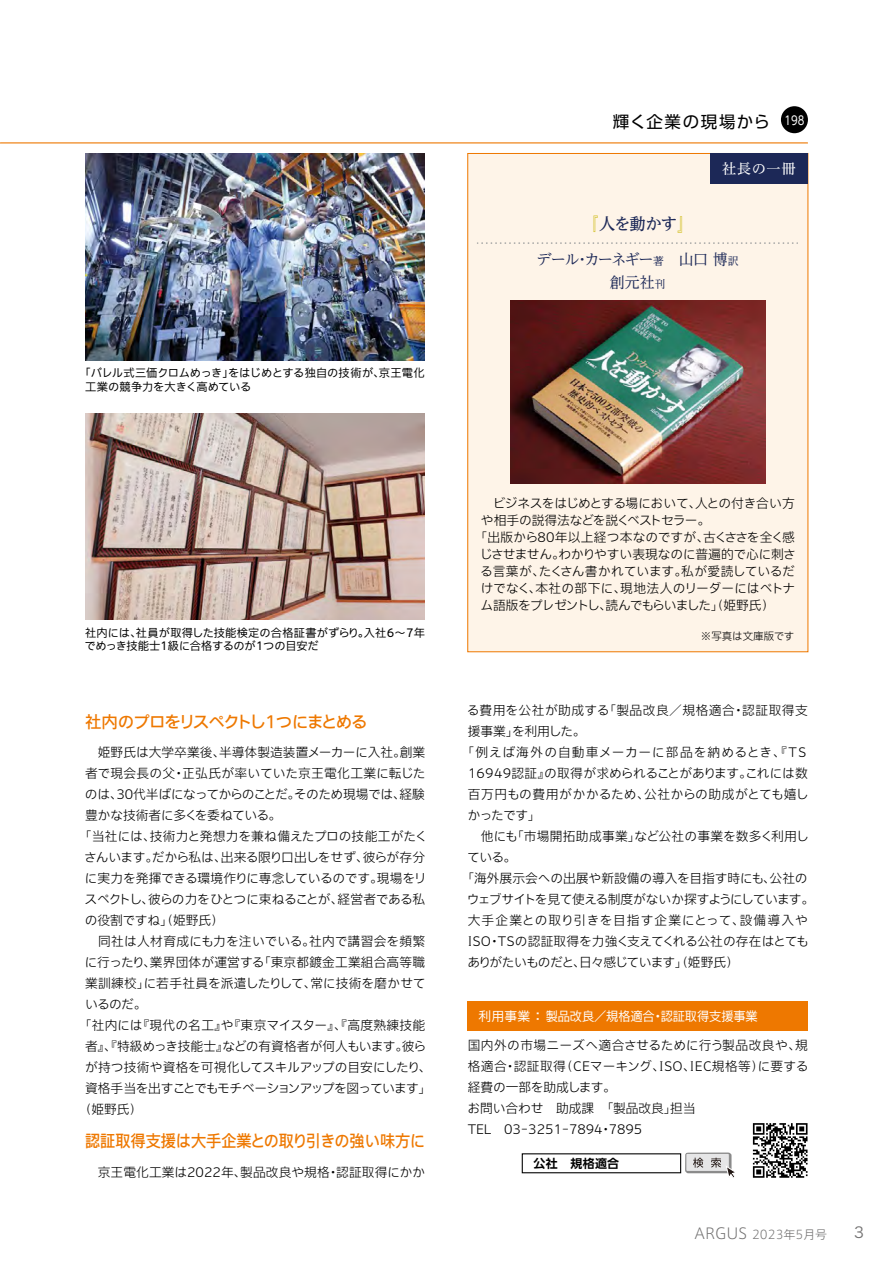
<style>
.page{position:relative;width:893px;height:1263px;background:#fff}
.page>*{position:absolute;margin:0;border:0;box-sizing:border-box;transform-origin:0 0}
.t1{font:500 16.5px "Iwa UCDA Goth Std";letter-spacing:-.005em;color:#ee7800;scale:.92 1}
.t2{font:500 16.5px "Iwa UCDA Goth Std";letter-spacing:-.075em;color:#ee7800}
.t3{font:16.5px "UD Shin Go Pro";letter-spacing:.09em;color:#000}
.t4{font:500 16.5px "UD Reimin Pro";letter-spacing:-.065em;color:#1c2857}
.t5{font:15px "UD Reimin Pro";letter-spacing:-.075em;color:#1c2857}
.t6{font:15px "Hira Kaku Pro W3";color:#727171}
.t7{font:14.25px "Hiragino UD Serif Std W4";letter-spacing:.045em;color:#fff}
.t8{font:300 12.75px/21px "Iwa UCDA Goth Std";letter-spacing:-.005em;color:#000}
.t9{font:300 12.75px "Iwa UCDA Goth Std";letter-spacing:.015em;color:#000}
.t10{font:300 12.75px "Iwa UCDA Goth Std";letter-spacing:.02em;color:#000}
.t11{font:300 12.75px "Iwa UCDA Goth Std";letter-spacing:-.04em;color:#000}
.t12{font:300 12.75px "Iwa UCDA Goth Std";letter-spacing:-.06em;color:#000}
.t13{font:300 12.75px "Iwa UCDA Goth Std";letter-spacing:-.05em;color:#000}
.t14{font:300 12.75px "Iwa UCDA Goth Std";letter-spacing:-.045em;color:#000}
.t15{font:300 12.75px "Iwa UCDA Goth Std";letter-spacing:-.035em;color:#000}
.t16{font:300 12.75px "Iwa UCDA Goth Std";letter-spacing:.035em;color:#000}
.t17{font:300 12.75px "Iwa UCDA Goth Std";letter-spacing:.075em;color:#000}
.t18{font:300 12.75px "Iwa UCDA Goth Std";letter-spacing:.08em;color:#000}
.t19{font:300 12.75px "Iwa UCDA Goth Std";letter-spacing:-.07em;color:#000}
.t20{font:100 12.75px "Iwa UCDA Goth Std";letter-spacing:-.01em;color:#fff}
.t21{font:12px "Axis Basic Std N L";color:#727171}
.t22{font:700 12px "UD Shin Go Pro De";letter-spacing:.025em;color:#000}
.t23{font:100 11.25px/13.5px "Iwa UCDA Goth Std";letter-spacing:-.005em;color:#000}
.t24{font:300 10.5px "Iwa UCDA Goth Std";letter-spacing:-.01em;color:#000}
.s1{font-size:18px;color:#cab600}
.s2{font-size:10.8px}
.s3{font-size:15px}
</style>
<div class="page">
<hr style="left:0;top:143px;width:808px;height:1px;background:#ee7800">
<div style="left:468px;top:1001px;width:340px;height:29px;background:#ee7800"></div>
<div style="left:468px;top:153px;width:340px;height:499px;background:#fef4e8"></div>
<div style="left:710px;top:153px;width:98px;height:30px;background:#1c2857"></div>
<svg style="left:477px;top:242px;width:321px;height:2px"></svg>
<img style="left:85px;top:153px;width:340px;height:207px">
<img style="left:85px;top:413px;width:340px;height:207px">
<img style="left:510px;top:300px;width:255px;height:183px">
<div style="left:781px;top:106px;width:27px;height:27px;background:#000;border-radius:50%"></div>
<div style="left:685px;top:1152px;width:46px;height:21px;border:2px solid #8a8a8a;border-radius:2px"></div>
<div style="left:686px;top:1153px;width:43px;height:18px;background:#e6e6e7"></div>
<div style="left:685px;top:1153px;width:45px;height:19px;border:1px solid #8a8a8a"></div>
<svg style="left:693px;top:1158px;width:10px;height:10px"></svg>
<svg style="left:711px;top:1158px;width:24px;height:20px"></svg>
<div style="left:522px;top:1153px;width:159px;height:20px;border:1px solid #000"></div>
<svg style="left:753px;top:1123px;width:54px;height:55px"></svg>
<p class="t23" style="left:85px;top:365px;width:341px;text-indent:-6px">「バレル式三価クロムめっき」をはじめとする独自の技術が、京王電化工業の競争力を大きく高めている</p>
<p class="t23" style="left:85px;top:625px;width:342px">社内には、社員が取得した技能検定の合格証書がずらり。入社6～7年でめっき技能士1級に合格するのが1つの目安だ</p>
<p class="t2" style="left:85px;top:709px;width:284px">社内のプロをリスペクトし1つにまとめる</p>
<p class="t8" style="left:85px;top:741px;width:342px">　姫野氏は大学卒業後、半導体製造装置メーカーに入社。創業</p>
<p class="t10" style="left:85px;top:764px;width:342px">者で現会長の父・正弘氏が率いていた京王電化工業に転じた</p>
<p class="t11" style="left:85px;top:785px;width:342px">のは、30代半ばになってからのことだ。そのため現場では、経験</p>
<p class="t8" style="left:85px;top:804px;width:198px">豊かな技術者に多くを委ねている。</p>
<p class="t8" style="left:79px;top:825px;width:350px">「当社には、技術力と発想力を兼ね備えたプロの技能工がたく</p>
<p class="t14" style="left:84px;top:848px;width:342px">さんいます。だから私は、出来る限り口出しをせず、彼らが存分</p>
<p class="t8" style="left:85px;top:867px;width:343px">に実力を発揮できる環境作りに専念しているのです。現場をリ</p>
<p class="t15" style="left:85px;top:890px;width:342px">スペクトし、彼らの力をひとつに束ねることが、経営者である私</p>
<p class="t8" style="left:85px;top:909px;width:140px">の役割ですね」（姫野氏）</p>
<p class="t10" style="left:85px;top:932px;width:342px">　同社は人材育成にも力を注いでいる。社内で講習会を頻繁</p>
<p class="t8" style="left:85px;top:951px;width:342px">に行ったり、業界団体が運営する「東京都鍍金工業組合高等職</p>
<p class="t8" style="left:85px;top:972px;width:342px">業訓練校」に若手社員を派遣したりして、常に技術を磨かせて</p>
<p class="t8" style="left:85px;top:993px;width:63px">いるのだ。</p>
<p class="t9" style="left:79px;top:1016px;width:348px">「社内には『現代の名工』や『東京マイスター』、『高度熟練技能</p>
<p class="t8" style="left:85px;top:1035px;width:343px">者』、『特級めっき技能士』などの有資格者が何人もいます。彼ら</p>
<p class="t8" style="left:85px;top:1056px;width:348px">が持つ技術や資格を可視化してスキルアップの目安にしたり、</p>
<p class="t12" style="left:85px;top:1079px;width:348px">資格手当を出すことでもモチベーションアップを図っています」</p>
<p class="t8" style="left:79px;top:1098px;width:65px">（姫野氏）</p>
<p class="t1" style="left:85px;top:1129px;width:371px">認証取得支援は大手企業との取り引きの強い味方に</p>
<p class="t8" style="left:85px;top:1161px;width:342px">　京王電化工業は2022年、製品改良や規格・認証取得にかか</p>
<p class="t3" style="left:613px;top:109px;width:193px">輝く企業の現場から <sup>198</sup></p>
<p class="t4" style="left:584px;top:211px;width:109px"><span class="s1">『</span>人を動かす<span class="s1">』</span></p>
<p class="t7" style="left:722px;top:158px;width:75px">社長の一冊</p>
<p class="t5" style="left:536px;top:247px;width:204px">デール・カーネギー<span class="s2">著</span>　山口 博<span class="s2">訳</span></p>
<p class="t5" style="left:610px;top:270px;width:57px">創元社<span class="s2">刊</span></p>
<p class="t11" style="left:481px;top:494px;width:315px">　ビジネスをはじめとする場において、人との付き合い方</p>
<p class="t13" style="left:481px;top:511px;width:231px">や相手の説得法などを説くベストセラー。</p>
<p class="t8" style="left:475px;top:526px;width:322px">「出版から80年以上経つ本なのですが、古くささを全く感</p>
<p class="t8" style="left:480px;top:543px;width:318px">じさせません。わかりやすい表現なのに普遍的で心に刺さ</p>
<p class="t8" style="left:480px;top:560px;width:316px">る言葉が、たくさん書かれています。私が愛読しているだ</p>
<p class="t9" style="left:481px;top:579px;width:316px">けでなく、本社の部下に、現地法人のリーダーにはベトナ</p>
<p class="t19" style="left:480px;top:596px;width:295px">ム語版をプレゼントし、読んでもらいました」（姫野氏）</p>
<p class="t24" style="left:701px;top:629px;width:95px">※写真は文庫版です</p>
<p class="t16" style="left:467px;top:701px;width:342px">る費用を公社が助成する「製品改良／規格適合・認証取得支</p>
<p class="t8" style="left:468px;top:720px;width:119px">援事業」を利用した。</p>
<p class="t17" style="left:462px;top:743px;width:346px">「例えば海外の自動車メーカーに部品を納めるとき、『TS</p>
<p class="t8" style="left:468px;top:762px;width:342px">16949認証』の取得が求められることがあります。これには数</p>
<p class="t10" style="left:468px;top:785px;width:342px">百万円もの費用がかかるため、公社からの助成がとても嬉し</p>
<p class="t8" style="left:468px;top:804px;width:74px">かったです」</p>
<p class="t9" style="left:468px;top:827px;width:342px">　他にも「市場開拓助成事業」など公社の事業を数多く利用し</p>
<p class="t8" style="left:467px;top:846px;width:50px">ている。</p>
<p class="t8" style="left:462px;top:867px;width:348px">「海外展示会への出展や新設備の導入を目指す時にも、公社の</p>
<p class="t13" style="left:467px;top:890px;width:349px">ウェブサイトを見て使える制度がないか探すようにしています。</p>
<p class="t18" style="left:468px;top:911px;width:342px">大手企業との取り引きを目指す企業にとって、設備導入や</p>
<p class="t8" style="left:468px;top:930px;width:343px">ISO・TSの認証取得を力強く支えてくれる公社の存在はとても</p>
<p class="t12" style="left:467px;top:953px;width:273px">ありがたいものだと、日々感じています」（姫野氏）</p>
<p class="t20" style="left:478px;top:1007px;width:281px">利用事業 ： 製品改良／規格適合・認証取得支援事業</p>
<p class="t8" style="left:467px;top:1034px;width:343px">国内外の市場ニーズへ適合させるために行う製品改良や、規格適合・認証取得（CEマーキング、ISO、IEC規格等）に要する経費の一部を助成します。<br>お問い合わせ　助成課　「製品改良」担当<br>TEL 03-3251-7894・7895</p>
<p class="t22" style="left:533px;top:1154px;width:87px">公社　規格適合</p>
<p class="t21" style="left:694px;top:1225px;width:134px"><span class="s3">ARGUS</span> 2023年5月号</p>
<p class="t6" style="left:854px;top:1219px;width:11px">3</p>
</div>
